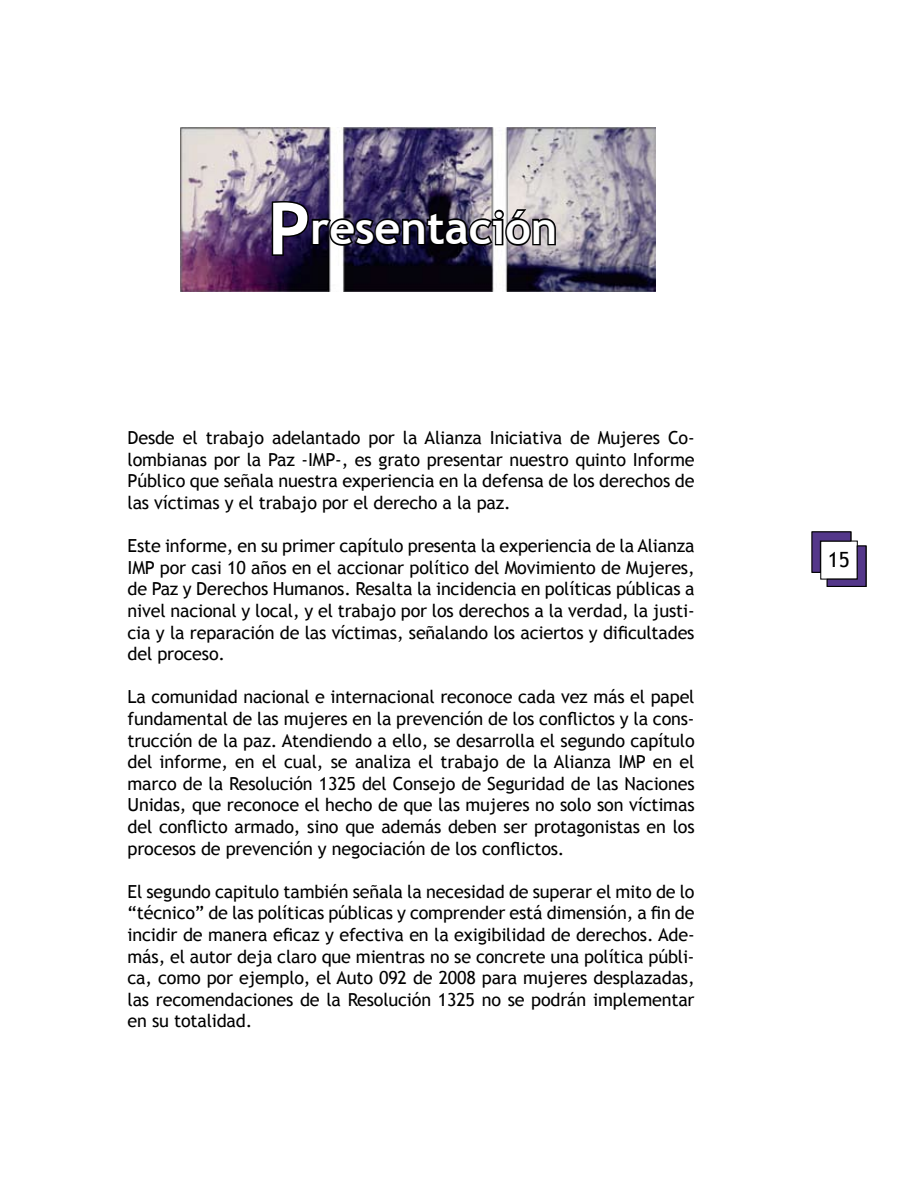
<style>
.page{position:relative;width:918px;height:1188px;background:#fff}
.page>*{position:absolute;margin:0;border:0;box-sizing:border-box;transform-origin:0 0}
.t1{font:700 45px "Trebuchet MS";color:#fff}
.t2{font:21px "Trebuchet MS";color:#000}
.t3{font:18px/21.6px "Trebuchet MS";letter-spacing:-.01em;color:#000;text-align:justify}
.s1{font-size:72px}
</style>
<div class="page">
<img style="left:181px;top:128px;width:474px;height:163px">
<svg style="left:270px;top:199px;width:287px;height:58px;background:#454055"></svg>
<svg style="left:811px;top:531px;width:56px;height:56px"></svg>
<h1 class="t1" style="left:268px;top:200px;width:291px"><span class="s1">P</span>resentación</h1>
<p class="t3" style="left:128px;top:427px;width:569px">Desde el trabajo adelantado por la Alianza Iniciativa de Mujeres Co&shy;lombianas por la Paz -IMP-, es grato presentar nuestro quinto Informe Público que señala nuestra experiencia en la defensa de los derechos de las víctimas y el trabajo por el derecho a la paz.</p>
<p class="t3" style="left:128px;top:535px;width:569px">Este informe, en su primer capítulo presenta la experiencia de la Alianza IMP por casi 10 años en el accionar político del Movimiento de Mujeres, de Paz y Derechos Humanos. Resalta la incidencia en políticas públicas a nivel nacional y local, y el trabajo por los derechos a la verdad, la justi&shy;cia y la reparación de las víctimas, señalando los aciertos y dificultades del proceso.</p>
<p class="t3" style="left:128px;top:686px;width:569px">La comunidad nacional e internacional reconoce cada vez más el papel fundamental de las mujeres en la prevención de los conflictos y la cons&shy;trucción de la paz. Atendiendo a ello, se desarrolla el segundo capítulo del informe, en el cual, se analiza el trabajo de la Alianza IMP en el marco de la Resolución 1325 del Consejo de Seguridad de las Naciones Unidas, que reconoce el hecho de que las mujeres no solo son víctimas del conflicto armado, sino que además deben ser protagonistas en los procesos de prevención y negociación de los conflictos.</p>
<p class="t3" style="left:128px;top:881px;width:569px">El segundo capitulo también señala la necesidad de superar el mito de lo “técnico” de las políticas públicas y comprender está dimensión, a fin de incidir de manera eficaz y efectiva en la exigibilidad de derechos. Ade&shy;más, el autor deja claro que mientras no se concrete una política públi&shy;ca, como por ejemplo, el Auto 092 de 2008 para mujeres desplazadas, las recomendaciones de la Resolución 1325 no se podrán implementar en su totalidad.</p>
<p class="t2" style="left:828px;top:547px;width:24px">15</p>
</div>
